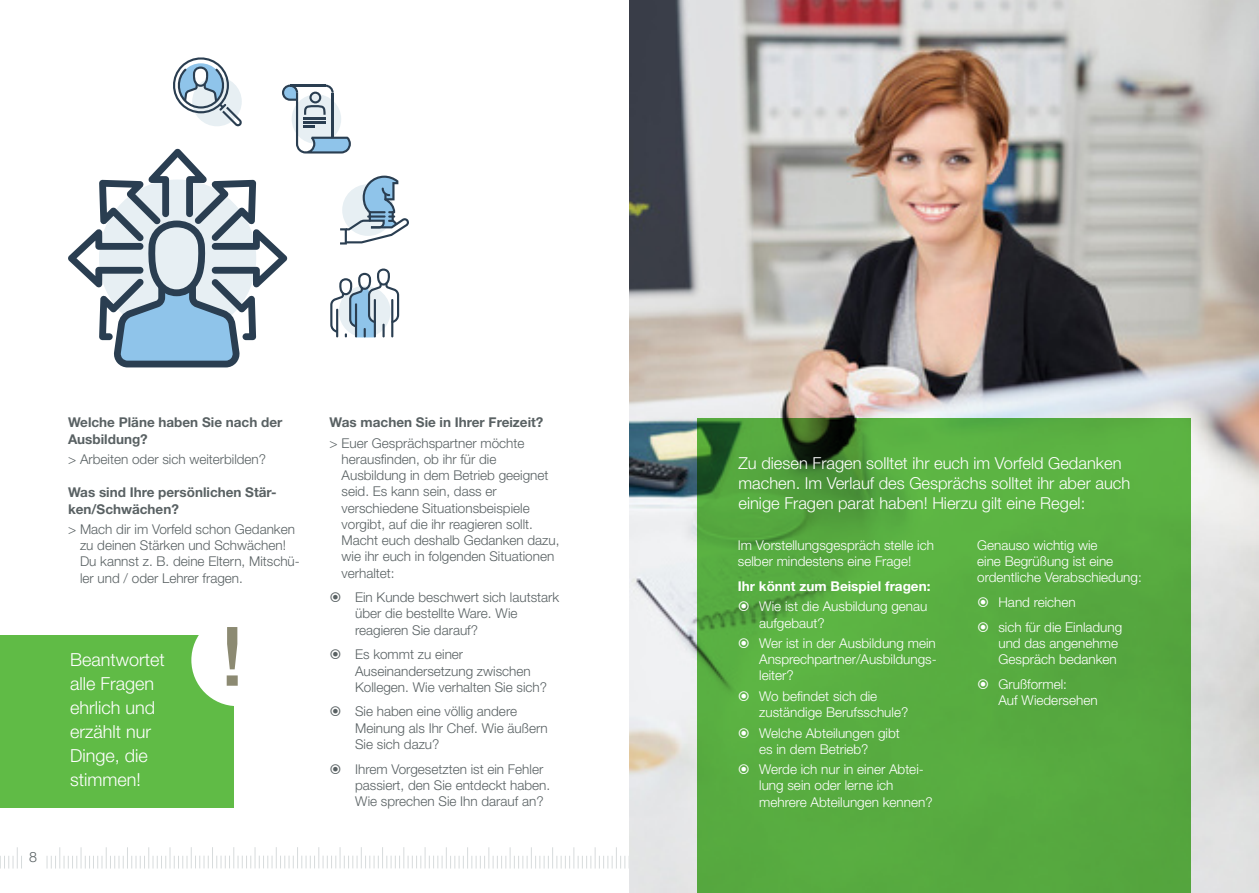
<style>
.page{position:relative;width:1259px;height:893px;background:#fff}
.page>*{position:absolute;margin:0;border:0;box-sizing:border-box;transform-origin:0 0}
.t1{font:500 82.2px "Helvetica Neue LT Std";color:#8c8a72}
.t2{font:300 18px/24px "Helvetica Neue LT Std";color:#fff}
.t3{font:300 16.5px/19.8px "Helvetica Neue LT Std";color:#fff}
.t4{font:300 14.25px "Helvetica Neue LT Std";color:#596163}
.t5{font:300 13.5px/16.2px "Helvetica Neue LT Std";color:#596163}
.t6{font:300 13.5px/16.2px "Helvetica Neue LT Std";color:#fff}
.t7{font:700 13.5px/16.2px "Helvetica Neue LT Std";color:#596163}
.t8{font:700 13.5px "Helvetica Neue LT Std";color:#fff}
</style>
<div class="page">
<svg style="left:0;top:847px;width:629px;height:21px"></svg>
<img style="left:629px;top:0;width:630px;height:893px">
<div style="left:0;top:635px;width:233px;height:173px;background:#60bb46"></div>
<div style="left:191px;top:614px;width:92px;height:92px;background:#fff;border-radius:50%"></div>
<div style="left:697px;top:418px;width:494px;height:475px;background:#58ac40"></div>
<svg style="left:68px;top:57px;width:341px;height:310px"></svg>
<svg style="left:739px;top:605px;width:10px;height:6px"></svg>
<p class="t4" style="left:29px;top:848px;width:9px">8</p>
<p class="t7" style="left:68px;top:414px;width:216px">Welche Pläne haben Sie nach der<br>Ausbildung?</p>
<p class="t5" style="left:68px;top:451px;width:200px">&gt; Arbeiten oder sich weiterbilden?</p>
<p class="t7" style="left:68px;top:484px;width:210px">Was sind Ihre persönlichen Stär&shy;ken/Schwächen?</p>
<p class="t5" style="left:80px;top:521px;width:221px;text-indent:-12px">&gt; Mach dir im Vorfeld schon Gedanken zu deinen Stärken und Schwächen!<br>Du kannst z. B. deine Eltern, Mitschü&shy;ler und / oder Lehrer fragen.</p>
<h2 class="t2" style="left:70px;top:647px;width:96px">Beantwortet alle Fragen ehrlich und erzählt nur<br>Dinge, die stimmen!</h2>
<h1 class="t1" style="left:221px;top:607px;width:24px">!</h1>
<p class="t7" style="left:330px;top:414px;width:215px">Was machen Sie in Ihrer Freizeit?</p>
<p class="t5" style="left:342px;top:435px;width:219px;text-indent:-12px">&gt; Euer Gesprächspartner möchte herausfinden, ob ihr für die<br>Ausbildung in dem Betrieb geeignet seid. Es kann sein, dass er verschiedene Situationsbeispiele vorgibt, auf die ihr reagieren sollt.<br>Macht euch deshalb Gedanken dazu, wie ihr euch in folgenden Situationen verhaltet:</p>
<p class="t5" style="left:355px;top:589px;width:206px">Ein Kunde beschwert sich lautstark über die bestellte Ware. Wie reagieren Sie darauf?</p>
<p class="t5" style="left:355px;top:646px;width:193px">Es kommt zu einer<br>Auseinandersetzung zwischen<br>Kollegen. Wie verhalten Sie sich?</p>
<p class="t5" style="left:355px;top:703px;width:194px">Sie haben eine völlig andere<br>Meinung als Ihr Chef. Wie äußern<br>Sie sich dazu?</p>
<p class="t5" style="left:355px;top:760px;width:197px">Ihrem Vorgesetzten ist ein Fehler passiert, den Sie entdeckt haben.<br>Wie sprechen Sie Ihn darauf an?</p>
<p class="t3" style="left:738px;top:453px;width:393px">Zu diesen Fragen solltet ihr euch im Vorfeld Gedanken machen. Im Verlauf des Gesprächs solltet ihr aber auch einige Fragen parat haben! Hierzu gilt eine Regel:</p>
<p class="t6" style="left:738px;top:537px;width:198px">Im Vorstellungsgespräch stelle ich selber mindestens eine Frage!</p>
<p class="t8" style="left:738px;top:578px;width:194px">Ihr könnt zum Beispiel fragen:</p>
<p class="t6" style="left:759px;top:598px;width:170px">Wie ist die Ausbildung genau aufgebaut?</p>
<p class="t6" style="left:759px;top:635px;width:179px;text-align:justify">Wer ist in der Ausbildung mein Ansprechpartner/Ausbildungs&shy;leiter?</p>
<p class="t6" style="left:759px;top:688px;width:151px">Wo befindet sich die zuständige Berufsschule?</p>
<p class="t6" style="left:759px;top:724px;width:142px">Welche Abteilungen gibt es in dem Betrieb?</p>
<p class="t6" style="left:759px;top:761px;width:175px">Werde ich nur in einer Abtei&shy;lung sein oder lerne ich mehrere Abteilungen kennen?</p>
<p class="t6" style="left:977px;top:537px;width:166px">Genauso wichtig wie<br>eine Begrüßung ist eine ordentliche Verabschiedung:</p>
<p class="t6" style="left:998px;top:590px;width:125px;line-height:24.8px">Hand reichen<br>sich für die Einladung</p>
<p class="t6" style="left:998px;top:635px;width:121px">und das angenehme<br>Gespräch bedanken</p>
<p class="t6" style="left:998px;top:676px;width:101px">Grußformel:<br>Auf Wiedersehen</p>
</div>
